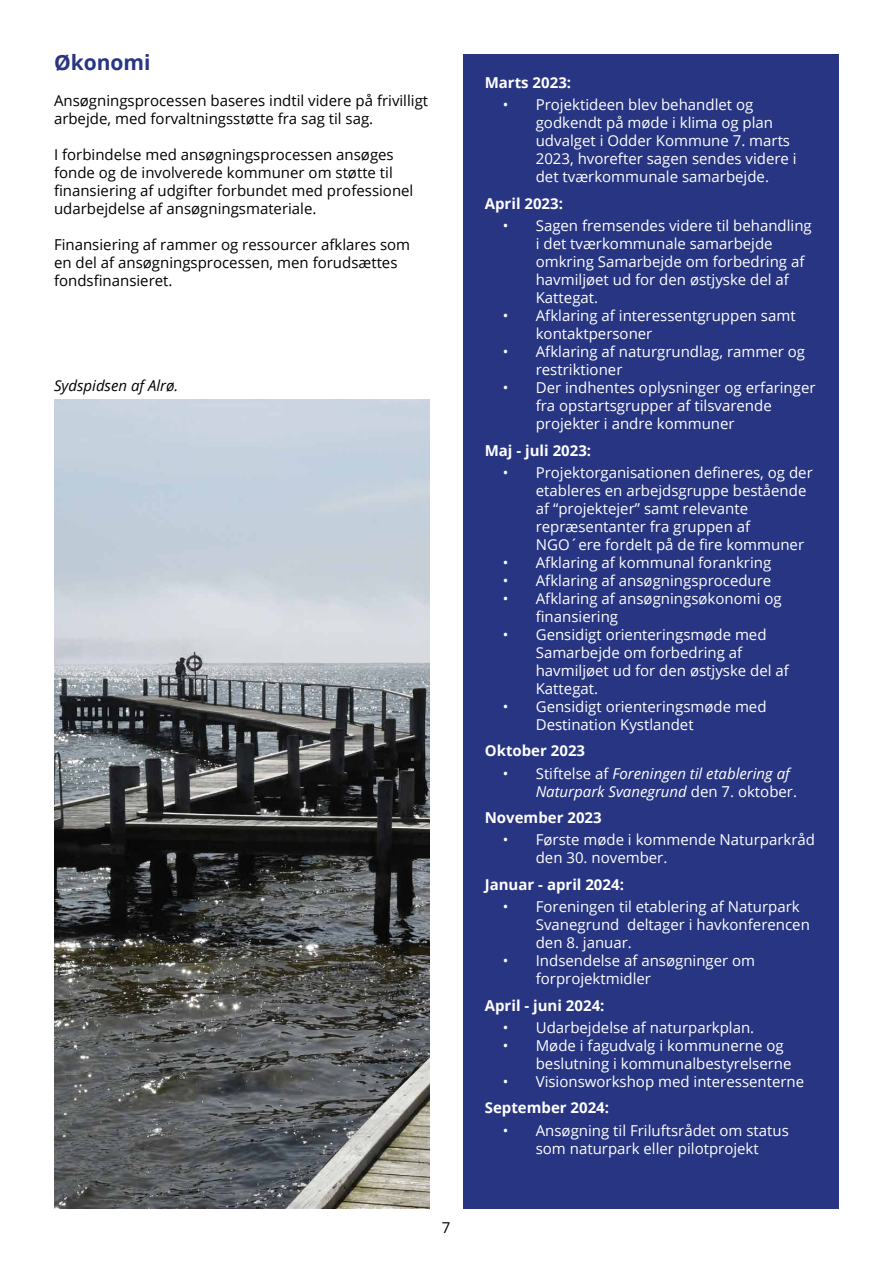
<style>
.page{position:relative;width:893px;height:1263px;background:#fff}
.page>*{position:absolute;margin:0;border:0;box-sizing:border-box;transform-origin:0 0}
.t1{font:700 21px "Open Sans";color:#283583}
.t2{font:15px/18px "Open Sans";color:#fff}
.t3{font:15px/18px "Open Sans";color:#000}
.t4{font:700 15px "Open Sans";color:#fff}
.t5{font:italic 15px/18px "Open Sans";color:#fff}
.t6{font:italic 15px "Open Sans";color:#000}
.s1{font-style:normal}
</style>
<div class="page">
<div style="left:463px;top:54px;width:376px;height:1155px;background:#283583"></div>
<img style="left:54px;top:400px;width:375px;height:809px">
<h1 class="t1" style="left:54px;top:48px;width:98px">Økonomi</h1>
<p class="t3" style="left:54px;top:91px;width:376px">Ansøgningsprocessen baseres indtil videre på frivilligt arbejde, med forvaltningsstøtte fra sag til sag.</p>
<p class="t3" style="left:54px;top:145px;width:361px">I forbindelse med ansøgningsprocessen ansøges fonde og de involverede kommuner om støtte til finansiering af udgifter forbundet med professionel udarbejdelse af ansøgningsmateriale.</p>
<p class="t3" style="left:54px;top:235px;width:358px">Finansiering af rammer og ressourcer afklares som en del af ansøgningsprocessen, men forudsættes fondsfinansieret.</p>
<p class="t6" style="left:54px;top:375px;width:126px">Sydspidsen af Alrø.</p>
<p class="t3" style="left:442px;top:1218px;width:10px">7</p>
<p class="t4" style="left:485px;top:72px;width:88px">Marts 2023:</p>
<p class="t2" style="left:536px;top:95px;width:262px;text-indent:-33px">• Projektideen blev behandlet og godkendt på møde i klima og plan udvalget i Odder Kommune 7. marts 2023, hvorefter sagen sendes videre i det tværkommunale samarbejde.</p>
<p class="t4" style="left:485px;top:193px;width:80px">April 2023:</p>
<p class="t2" style="left:536px;top:216px;width:278px;text-indent:-33px">• Sagen fremsendes videre til behandling i det tværkommunale samarbejde omkring Samarbejde om forbedring af havmiljøet ud for den østjyske del af<br>Kattegat.</p>
<p class="t2" style="left:536px;top:306px;width:261px;text-indent:-33px">• Afklaring af interessentgruppen samt kontaktpersoner</p>
<p class="t2" style="left:536px;top:342px;width:271px;text-indent:-33px">• Afklaring af naturgrundlag, rammer og restriktioner</p>
<p class="t2" style="left:536px;top:378px;width:281px;text-indent:-33px">• Der indhentes oplysninger og erfaringer fra opstartsgrupper af tilsvarende projekter i andre kommuner</p>
<p class="t4" style="left:485px;top:439px;width:108px">Maj - juli 2023:</p>
<p class="t2" style="left:536px;top:463px;width:279px;text-indent:-33px">• Projektorganisationen defineres, og der etableres en arbejdsgruppe bestående af “projektejer” samt relevante repræsentanter fra gruppen af NGO´ere fordelt på de fire kommuner</p>
<p class="t2" style="left:503px;top:553px;width:270px">• Afklaring af kommunal forankring</p>
<p class="t2" style="left:503px;top:571px;width:270px">• Afklaring af ansøgningsprocedure</p>
<p class="t2" style="left:536px;top:589px;width:247px;text-indent:-33px">• Afklaring af ansøgningsøkonomi og finansiering</p>
<p class="t2" style="left:536px;top:625px;width:255px;text-indent:-33px">• Gensidigt orienteringsmøde med<br>Samarbejde om forbedring af havmiljøet ud for den østjyske del af<br>Kattegat.</p>
<p class="t2" style="left:536px;top:697px;width:232px;text-indent:-33px">• Gensidigt orienteringsmøde med<br>Destination Kystlandet</p>
<p class="t4" style="left:485px;top:740px;width:102px">Oktober 2023</p>
<p class="t5" style="left:536px;top:764px;width:263px;text-indent:-33px"><span class="s1">• Stiftelse af</span> Foreningen til etablering af<br>Naturpark Svanegrund <span class="s1">den 7. oktober.</span></p>
<p class="t4" style="left:485px;top:807px;width:118px">November 2023</p>
<p class="t2" style="left:536px;top:830px;width:281px;text-indent:-33px">• Første møde i kommende Naturparkråd den 30. november.</p>
<p class="t4" style="left:485px;top:874px;width:141px">Januar - april 2024:</p>
<p class="t2" style="left:536px;top:897px;width:276px;text-indent:-33px">• Foreningen til etablering af Naturpark<br>Svanegrund deltager i havkonferencen den 8. januar.</p>
<p class="t2" style="left:536px;top:951px;width:221px;text-indent:-33px">• Indsendelse af ansøgninger om forprojektmidler</p>
<p class="t4" style="left:485px;top:994px;width:121px">April - juni 2024:</p>
<p class="t2" style="left:503px;top:1018px;width:253px">• Udarbejdelse af naturparkplan.</p>
<p class="t2" style="left:536px;top:1036px;width:257px;text-indent:-33px">• Møde i fagudvalg i kommunerne og beslutning i kommunalbestyrelserne</p>
<p class="t2" style="left:503px;top:1072px;width:303px">• Visionsworkshop med interessenterne</p>
<p class="t4" style="left:485px;top:1097px;width:126px">September 2024:</p>
<p class="t2" style="left:503px;top:1121px;width:288px;text-align:center">• Ansøgning til Friluftsrådet om status som naturpark eller pilotprojekt</p>
</div>
